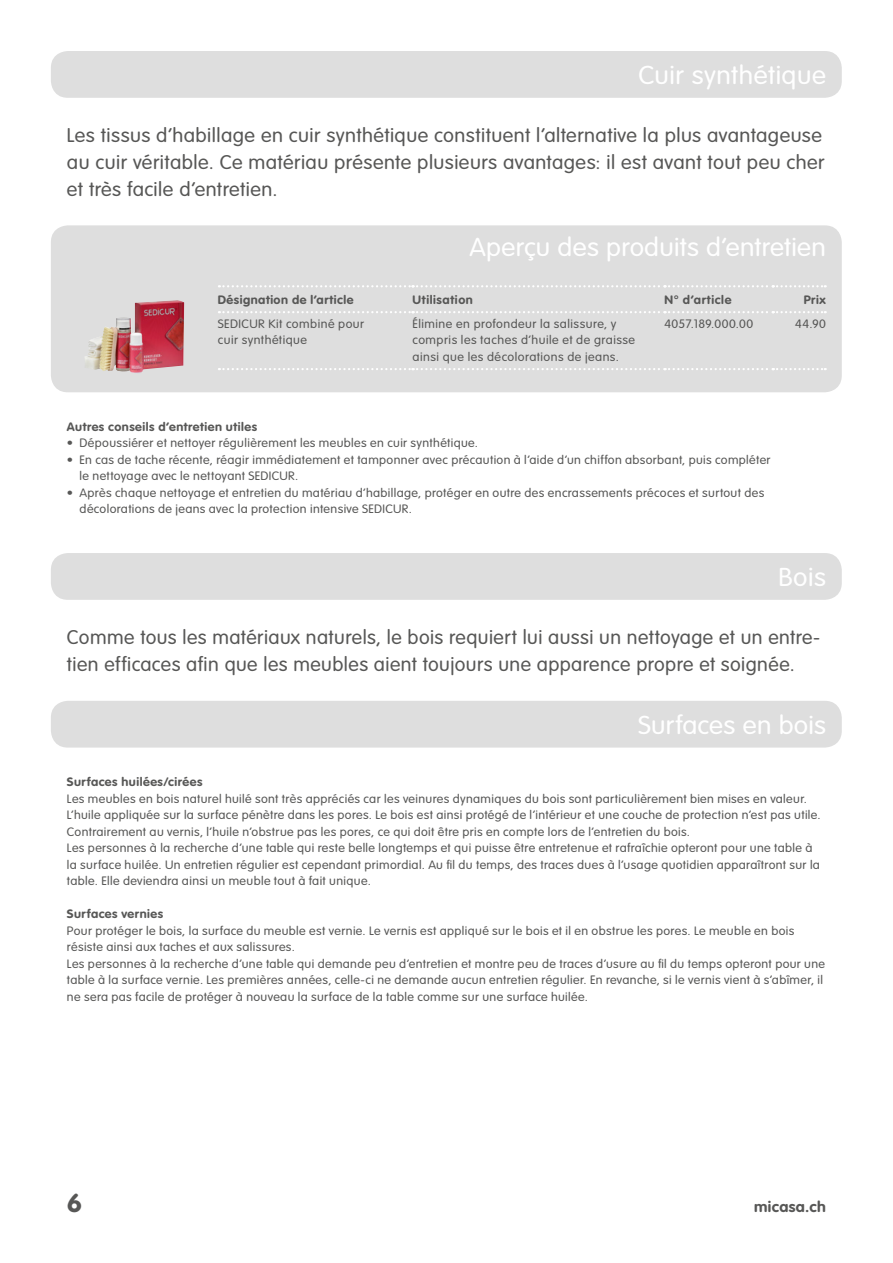
<style>
.page{position:relative;width:893px;height:1263px;background:#fff}
.page>*{position:absolute;margin:0;border:0;box-sizing:border-box;transform-origin:0 0}
.t1{font:300 25.5px "VAG Rounded";letter-spacing:.01em;color:#fff;scale:1.05 1}
.t2{font:700 25.5px "VAG Rounded";color:#575756;scale:1.05 1}
.t3{font:300 19.5px/27px "VAG Rounded";letter-spacing:.025em;color:#575756;scale:1.04 1}
.t4{font:300 19.5px/27px "VAG Rounded";letter-spacing:.025em;color:#575756}
.t5{font:700 15px "VAG Rounded";letter-spacing:.02em;color:#575756;scale:1.05 1}
.t6{font:300 12px/16.5px "VAG Rounded";letter-spacing:.03em;color:#575756;scale:1.05 1}
.t7{font:700 12px "VAG Rounded";letter-spacing:.04em;color:#575756;scale:1.05 1}
</style>
<div class="page">
<div style="left:51px;top:51px;width:791px;height:47px;background:#dedede;border-radius:17px"></div>
<div style="left:51px;top:225px;width:791px;height:167px;background:#dedede;border-radius:17px"></div>
<div style="left:51px;top:553px;width:791px;height:47px;background:#dedede;border-radius:17px"></div>
<div style="left:51px;top:701px;width:791px;height:46px;background:#dedede;border-radius:17px"></div>
<svg style="left:219px;top:311px;width:607px;height:2px"></svg>
<svg style="left:219px;top:368px;width:607px;height:2px"></svg>
<svg style="left:219px;top:285px;width:607px;height:2px"></svg>
<img style="left:85px;top:302px;width:68px;height:68px">
<h1 class="t1" style="left:639px;top:60px;width:180px">Cuir synthétique</h1>
<h2 class="t3" style="left:67px;top:122px;width:730px">Les tissus d’habillage en cuir synthétique constituent l’alternative la plus avantageuse au cuir véritable. Ce matériau présente plusieurs avantages: il est avant tout peu cher et très facile d’entretien.</h2>
<h1 class="t1" style="left:470px;top:232px;width:341px">Aperçu des produits d’entretien</h1>
<p class="t7" style="left:218px;top:292px;width:131px">Désignation de l’article</p>
<p class="t7" style="left:413px;top:292px;width:59px">Utilisation</p>
<p class="t7" style="left:664px;top:292px;width:65px">N° d‘article</p>
<p class="t7" style="left:804px;top:292px;width:23px">Prix</p>
<p class="t6" style="left:218px;top:315px;width:141px">SEDICUR Kit combiné pour cuir synthétique</p>
<p class="t6" style="left:413px;top:315px;width:214px">Élimine en profondeur la salissure, y compris les taches d’huile et de graisse ainsi que les décolorations de jeans.</p>
<p class="t6" style="left:664px;top:315px;width:86px">4057.189.000.00</p>
<p class="t6" style="left:795px;top:315px;width:31px">44.90</p>
<p class="t7" style="left:67px;top:419px;width:183px">Autres conseils d’entretien utiles</p>
<p class="t6" style="left:67px;top:435px;width:393px">• Dépoussiérer et nettoyer régulièrement les meubles en cuir synthétique.</p>
<p class="t6" style="left:80px;top:451px;width:660px;text-indent:-13px">• En cas de tache récente, réagir immédiatement et tamponner avec précaution à l’aide d’un chiffon absorbant, puis compléter le nettoyage avec le nettoyant SEDICUR.</p>
<p class="t6" style="left:80px;top:484px;width:654px;text-indent:-13px">• Après chaque nettoyage et entretien du matériau d’habillage, protéger en outre des encrassements précoces et surtout des décolorations de jeans avec la protection intensive SEDICUR.</p>
<h1 class="t1" style="left:778px;top:562px;width:47px">Bois</h1>
<h2 class="t4" style="left:67px;top:624px;width:755px">Comme tous les matériaux naturels, le bois requiert lui aussi un nettoyage et un entre&shy;tien efficaces afin que les meubles aient toujours une apparence propre et soignée.</h2>
<h1 class="t1" style="left:638px;top:710px;width:180px">Surfaces en bois</h1>
<p class="t7" style="left:67px;top:775px;width:131px">Surfaces huilées/cirées</p>
<p class="t6" style="left:67px;top:790px;width:719px">Les meubles en bois naturel huilé sont très appréciés car les veinures dynamiques du bois sont particulièrement bien mises en valeur.<br>L‘huile appliquée sur la surface pénètre dans les pores. Le bois est ainsi protégé de l‘intérieur et une couche de protection n‘est pas utile.<br>Contrairement au vernis, l‘huile n‘obstrue pas les pores, ce qui doit être pris en compte lors de l‘entretien du bois.<br>Les personnes à la recherche d‘une table qui reste belle longtemps et qui puisse être entretenue et rafraîchie opteront pour une table à la surface huilée. Un entretien régulier est cependant primordial. Au fil du temps, des traces dues à l’usage quotidien apparaîtront sur la table. Elle deviendra ainsi un meuble tout à fait unique.</p>
<p class="t7" style="left:67px;top:907px;width:93px">Surfaces vernies</p>
<p class="t6" style="left:67px;top:922px;width:724px">Pour protéger le bois, la surface du meuble est vernie. Le vernis est appliqué sur le bois et il en obstrue les pores. Le meuble en bois résiste ainsi aux taches et aux salissures.<br>Les personnes à la recherche d‘une table qui demande peu d‘entretien et montre peu de traces d‘usure au fil du temps opteront pour une table à la surface vernie. Les premières années, celle-ci ne demande aucun entretien régulier. En revanche, si le vernis vient à s‘abîmer, il ne sera pas facile de protéger à nouveau la surface de la table comme sur une surface huilée.</p>
<h1 class="t2" style="left:67px;top:1188px;width:16px">6</h1>
<p class="t5" style="left:754px;top:1198px;width:70px">micasa.ch</p>
</div>
